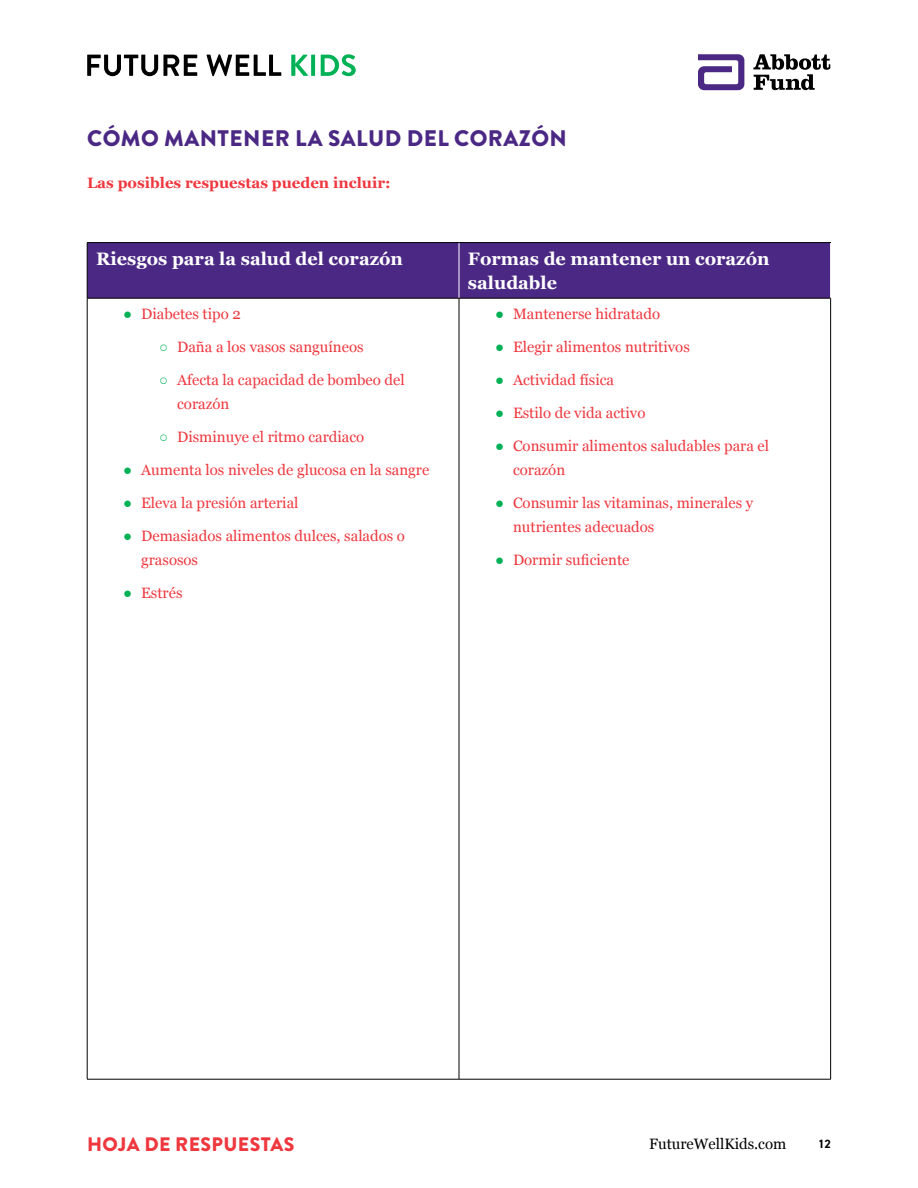
<style>
.page{position:relative;width:918px;height:1188px;background:#fff}
.page>*{position:absolute;margin:0;border:0;box-sizing:border-box;transform-origin:0 0}
.t1{font:900 22.5px "Brandon Grotesque";letter-spacing:.02em;color:#4b2884}
.t2{font:900 19.5px "Brandon Grotesque";letter-spacing:.02em;color:#ef373e}
.t3{font:700 18px/24px "Georgia";color:#fff}
.t4{font:15px/24px "Georgia";color:#ef373e}
.t5{font:700 15px "Georgia";color:#ef373e}
.t6{font:15px "Georgia";color:#000}
.t7{font:700 12px "DIN2014";color:#000}
.s1{font-family:"Arial";color:#00b156}
</style>
<div class="page">
<svg style="left:87px;top:54px;width:194px;height:22px"></svg>
<svg style="left:291px;top:55px;width:24px;height:21px"></svg>
<svg style="left:321px;top:54px;width:35px;height:22px"></svg>
<svg style="left:753px;top:54px;width:77px;height:36px"></svg>
<svg style="left:698px;top:54px;width:46px;height:36px"></svg>
<div style="left:88px;top:243px;width:742px;height:55px;background:#4b2884"></div>
<hr style="left:87px;top:298px;width:1px;height:781px;background:#000">
<hr style="left:459px;top:298px;width:1px;height:781px;background:#000">
<hr style="left:830px;top:298px;width:1px;height:781px;background:#000">
<hr style="left:87px;top:1079px;width:372px;height:1px;background:#000">
<hr style="left:459px;top:243px;width:1px;height:55px;background:#fff">
<hr style="left:87px;top:242px;width:372px;height:1px;background:#000">
<hr style="left:87px;top:243px;width:1px;height:55px;background:#000">
<hr style="left:459px;top:242px;width:372px;height:1px;background:#000">
<hr style="left:87px;top:298px;width:372px;height:1px;background:#000">
<hr style="left:459px;top:298px;width:372px;height:1px;background:#000">
<hr style="left:459px;top:1079px;width:372px;height:1px;background:#000">
<h1 class="t1" style="left:87px;top:122px;width:481px">CÓMO MANTENER LA SALUD DEL CORAZÓN</h1>
<p class="t5" style="left:87px;top:171px;width:305px">Las posibles respuestas pueden incluir:</p>
<p class="t3" style="left:96px;top:246px;width:308px">Riesgos para la salud del corazón</p>
<p class="t3" style="left:468px;top:246px;width:303px">Formas de mantener un corazón saludable</p>
<p class="t4" style="left:123px;top:301px;width:119px"><span class="s1">●</span> Diabetes tipo 2</p>
<p class="t4" style="left:159px;top:334px;width:206px"><span class="s1">○</span> Daña a los vasos sanguíneos</p>
<p class="t4" style="left:177px;top:367px;width:229px;text-indent:-18px"><span class="s1">○</span> Afecta la capacidad de bombeo del corazón</p>
<p class="t4" style="left:159px;top:424px;width:207px"><span class="s1">○</span> Disminuye el ritmo cardiaco</p>
<p class="t4" style="left:123px;top:457px;width:308px"><span class="s1">●</span> Aumenta los niveles de glucosa en la sangre</p>
<p class="t4" style="left:123px;top:490px;width:177px"><span class="s1">●</span> Eleva la presión arterial</p>
<p class="t4" style="left:141px;top:523px;width:265px;text-indent:-18px"><span class="s1">●</span> Demasiados alimentos dulces, salados o grasosos</p>
<p class="t4" style="left:123px;top:580px;width:61px"><span class="s1">●</span> Estrés</p>
<p class="t4" style="left:495px;top:301px;width:167px"><span class="s1">●</span> Mantenerse hidratado</p>
<p class="t4" style="left:495px;top:334px;width:196px"><span class="s1">●</span> Elegir alimentos nutritivos</p>
<p class="t4" style="left:495px;top:367px;width:121px"><span class="s1">●</span> Actividad física</p>
<p class="t4" style="left:495px;top:400px;width:152px"><span class="s1">●</span> Estilo de vida activo</p>
<p class="t4" style="left:513px;top:433px;width:258px;text-indent:-18px"><span class="s1">●</span> Consumir alimentos saludables para el corazón</p>
<p class="t4" style="left:513px;top:490px;width:242px;text-indent:-18px"><span class="s1">●</span> Consumir las vitaminas, minerales y nutrientes adecuados</p>
<p class="t4" style="left:495px;top:547px;width:136px"><span class="s1">●</span> Dormir suficiente</p>
<h2 class="t2" style="left:87px;top:1130px;width:209px">HOJA DE RESPUESTAS</h2>
<p class="t6" style="left:649px;top:1133px;width:139px">FutureWellKids.com</p>
<p class="t7" style="left:818px;top:1136px;width:14px">12</p>
</div>
